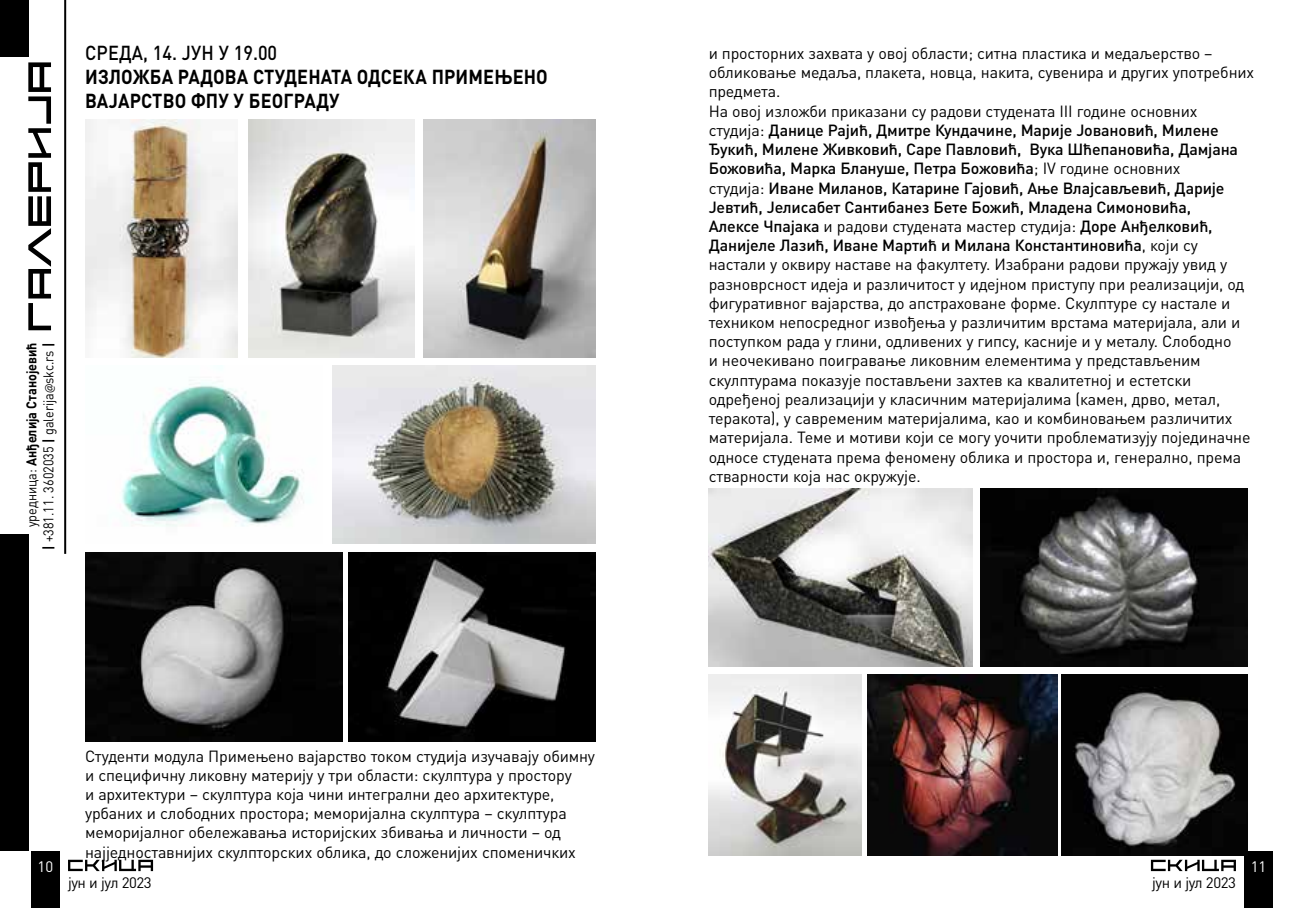
<style>
.page{position:relative;width:1304px;height:908px;background:#fff}
.page>*{position:absolute;margin:0;border:0;box-sizing:border-box;transform-origin:0 0}
.t1{font:700 20px/24px "DIN Pro";letter-spacing:.12em;color:#000;scale:.9 1}
.t2{font:500 20px "DIN Pro";letter-spacing:.01em;color:#000;scale:.9 1}
.t3{font:16px/19.2px "DIN Pro";letter-spacing:-.01em;color:#000}
.t4{font:15px "DIN Pro";letter-spacing:-.03em;color:#000}
.t5{font:15px "DIN Pro";color:#fff}
.t6{font:14px/16.8px "DIN Pro";color:#000;text-align:right;scale:.9 1}
.s1{font-weight:700}
.s2{font-family:"Myriad Pro"}
.s3{font-weight:500}
</style>
<div class="page">
<div style="left:31px;top:850px;width:29px;height:57px;background:#000"></div>
<svg style="left:68px;top:859px;width:85px;height:11px"></svg>
<div style="left:1244px;top:850px;width:29px;height:57px;background:#000"></div>
<svg style="left:1151px;top:859px;width:85px;height:11px"></svg>
<svg style="left:28px;top:62px;width:23px;height:268px"></svg>
<div style="left:0;top:534px;width:28px;height:316px;background:#000"></div>
<div style="left:0;top:0;width:28px;height:57px;background:#000"></div>
<hr style="left:64px;top:0;width:2px;height:553px;background:#000">
<img style="left:85px;top:119px;width:152px;height:238px">
<img style="left:249px;top:119px;width:165px;height:238px">
<img style="left:424px;top:119px;width:171px;height:238px">
<img style="left:121px;top:365px;width:183px;height:162px">
<img style="left:332px;top:365px;width:263px;height:178px">
<img style="left:85px;top:552px;width:257px;height:189px">
<img style="left:348px;top:552px;width:247px;height:189px">
<img style="left:709px;top:488px;width:263px;height:178px">
<img style="left:981px;top:488px;width:266px;height:178px">
<img style="left:1062px;top:674px;width:185px;height:180px">
<img style="left:868px;top:674px;width:189px;height:180px">
<img style="left:709px;top:674px;width:152px;height:180px">
<p class="t2" style="left:85px;top:37px;width:215px">среда, 14. јун у 19.00</p>
<p class="t1" style="left:85px;top:62px;width:516px">Изложба радова студената одсека Прим ењено вајарство ФПУ у Београду</p>
<p class="t6" style="left:22px;top:550px;width:232px;rotate:-90deg">уредница: <span class="s1">Анђелија Станојевић<br>|</span> +381.11. 3602035 <span class="s1">|</span> galerija<span class="s2">@</span>skc.rs <span class="s1">|</span></p>
<p class="t5" style="left:38px;top:853px;width:17px">10</p>
<p class="t3" style="left:85px;top:744px;width:511px">Студенти модула Примењено вајарство током студија изучавају обимну и специфичну ликовну материју у три области: скулптура у простору<br>и архитектури – скулптура која чини интегрални део архитектуре, урбаних и слободних простора; меморијална скулптура – скулптура меморијалног обележавања историјских збивања и личности – од најједноставнијих скулпторских облика, до сложенијих споменичких</p>
<p class="t4" style="left:68px;top:870px;width:85px">јун и јул 2023</p>
<p class="t3" style="left:709px;top:42px;width:547px">и просторних захвата у овој области; ситна пластика и медаљерство – обликовање медаља, плакета, новца, накита, сувенира и других употребних предмета.<br>На овој изложби приказани су радови студената III године основних студија: <span class="s3">Данице Рајић, Дмитре Кундачине, Марије Јовановић, М илене Ђукић, М илене Живковић, Саре Павловић, Вука Шћепановића, Дамјана Божовића, Марка Блануше, Петра Божовића</span>; IV године основних<br>студија: <span class="s3">И ване М иланов, Катарине Гајовић, Ање Влајсављевић, Дарије Јевтић, Јелисабет Сантибанез Бете Божић, Младена Симоновића,<br>Алексе Ч пајака</span> и радови студената мастер студија: <span class="s3">Доре Анђелковић, Данијеле Лазић, И ване Мартић и М илана Константиновића</span>, који су настали у оквиру наставе на факултету. Изабрани радови пружају увид у разноврсност идеја и различитост у идејном приступу при реализацији, од фигуративног вајарства, до апстраховане форме. Скулптуре су настале и техником непосредног извођења у различитим врстама материјала, али и поступком рада у глини, одливених у гипсу, касније и у металу. Слободно<br>и неочекивано поигравање ликовним елементима у представљеним скулптурама показује постављени захтев ка квалитетној и естетски одређеној реализацији у класичним материјалима (камен, дрво, метал, теракота), у савременим материјалима, као и комбиновањем различитих материјала. Теме и мотиви који се могу уочити проблематизују појединачне односе студената према феномену облика и простора и, генерално, према стварности која нас окружује.</p>
<p class="t4" style="left:1152px;top:870px;width:85px">јун и јул 2023</p>
<p class="t5" style="left:1251px;top:853px;width:17px">11</p>
</div>
